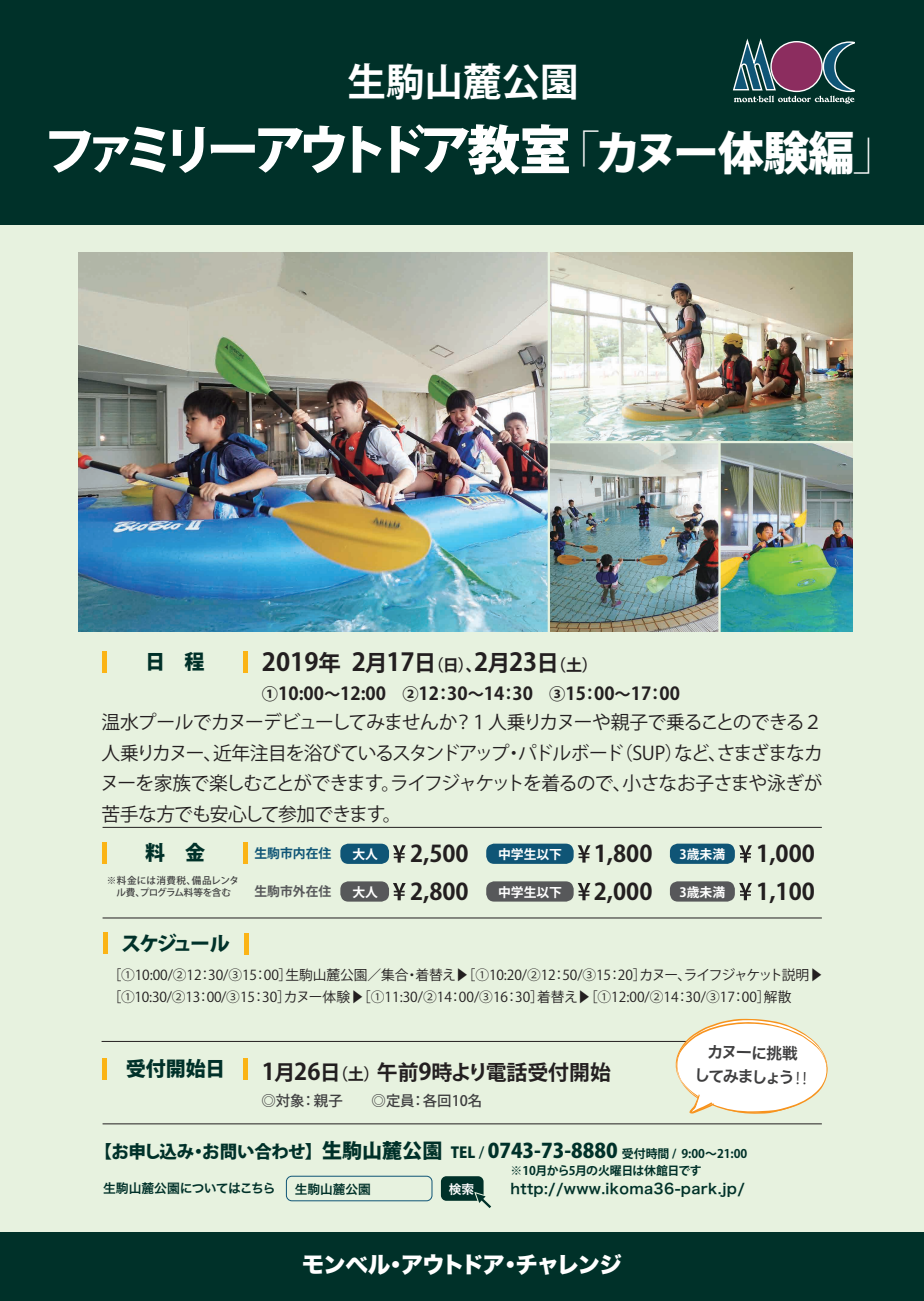
<style>
.page{position:relative;width:924px;height:1301px;background:#fff}
.page>*{position:absolute;margin:0;border:0;box-sizing:border-box;transform-origin:0 0}
.t1{font:800 52.88px "Koz Go Pr 6 N";letter-spacing:-.175em;color:#fff}
.t2{font:700 38.5px "Koz Go Pr 6 N";color:#fff}
.t3{font:700 24.69px "Koz Go Pro";color:#231f20}
.t4{font:700 22.94px/37.7px "Koz Go Pro";color:#231f20}
.t5{font:22.5px "Hira Kaku Std W8";letter-spacing:-.065em;color:#fff}
.t6{font:700 20.81px "Koz Go Pro";color:#231f20}
.t7{font:800 20.06px "Koz Go Pr 6 N";color:#003129}
.t8{font:18.75px/30.5px "Koz Go Pro";letter-spacing:-.05em;color:#231f20;text-align:justify}
.t9{font:700 17.88px "Koz Go Pro";color:#231f20}
.t10{font:16.06px/24px "Hira Kaku Pro N W6";color:#3e3e3f;text-align:center}
.t11{font:500 14.44px "Koz Go Pr 6 N";color:#3e3e3f}
.t12{font:14.31px "Hira Kaku Pro N W6";letter-spacing:.025em;color:#003129}
.t13{font:13.75px/22.4px "Koz Go Pro";letter-spacing:-.005em;color:#231f20}
.t14{font:700 12.81px "Koz Go Pr 6 N";color:#fff}
.t15{font:12.81px "Hira Kaku Pro N W6";letter-spacing:-.05em;color:#003129}
.t16{font:700 12.81px "Koz Go Pr 6 N";color:#0f5576}
.t17{font:700 12.81px "Koz Go Pr 6 N";color:#57585a}
.t18{font:12.69px "Hira Kaku Pro N W6";color:#003129}
.t19{font:12.69px "Hira Kaku Pro N W6";color:#fff}
.t20{font:700 11.88px "Koz Go Pr 6 N";letter-spacing:-.035em;color:#003129}
.t21{font:500 9.62px/11.6px "Koz Go Pr 6 N";letter-spacing:-.02em;color:#3e3e3f;text-align:center}
.s1{font-weight:200;font-size:46.25px}
.s2{font-size:46.25px}
.s3{font-size:22.44px}
.s4{font-size:16.06px}
.s5{font-size:16.25px}
.s6{font-family:"Koz Go Pr 6 N"}
.s7{font-size:22.94px}
.s8{font-size:17.5px}
.s9{font-size:15px}
.s10{font-weight:500;font-size:15px}
.s11{font-weight:700;font-size:11.88px}
</style>
<div class="page">
<div style="left:0;top:79px;width:923px;height:1212px;background:#e7f2df"></div>
<div style="left:0;top:1232px;width:923px;height:68px;background:#003129"></div>
<div style="left:0;top:0;width:923px;height:224px;background:#003129"></div>
<img style="left:550px;top:444px;width:167px;height:188px">
<img style="left:720px;top:444px;width:132px;height:188px">
<img style="left:78px;top:252px;width:469px;height:380px">
<svg style="left:732px;top:38px;width:123px;height:65px"></svg>
<hr style="left:102px;top:917px;width:719px;height:1px;background:#231f20">
<hr style="left:102px;top:827px;width:719px;height:1px;background:#231f20">
<hr style="left:102px;top:1123px;width:719px;height:1px;background:#231f20">
<div style="left:103px;top:932px;width:5px;height:22px;background:#fbb416"></div>
<div style="left:244px;top:933px;width:5px;height:21px;background:#fbb416"></div>
<div style="left:340px;top:843px;width:49px;height:21px;background:#0f5576;border-radius:8px"></div>
<div style="left:486px;top:843px;width:87px;height:20px;background:#0f5576;border-radius:8px"></div>
<hr style="left:101px;top:1041px;width:631px;height:1px;background:#231f20">
<svg style="left:393px;top:845px;width:12px;height:17px"></svg>
<svg style="left:577px;top:845px;width:13px;height:17px"></svg>
<div style="left:486px;top:881px;width:87px;height:20px;background:#57585a;border-radius:8px"></div>
<div style="left:669px;top:843px;width:65px;height:20px;background:#0f5576;border-radius:8px"></div>
<svg style="left:739px;top:845px;width:12px;height:17px"></svg>
<div style="left:669px;top:881px;width:65px;height:20px;background:#57585a;border-radius:8px"></div>
<svg style="left:739px;top:883px;width:12px;height:17px"></svg>
<div style="left:102px;top:651px;width:5px;height:22px;background:#fbb416"></div>
<div style="left:243px;top:651px;width:5px;height:22px;background:#fbb416"></div>
<div style="left:102px;top:842px;width:5px;height:21px;background:#fbb416"></div>
<div style="left:243px;top:842px;width:5px;height:21px;background:#fbb416"></div>
<div style="left:340px;top:881px;width:49px;height:20px;background:#57585a;border-radius:8px"></div>
<svg style="left:393px;top:883px;width:12px;height:17px"></svg>
<svg style="left:577px;top:883px;width:13px;height:17px"></svg>
<div style="left:102px;top:1058px;width:5px;height:21px;background:#fbb416"></div>
<div style="left:243px;top:1058px;width:5px;height:21px;background:#fbb416"></div>
<svg style="left:672px;top:1018px;width:156px;height:96px"></svg>
<div style="left:547px;top:441px;width:173px;height:195px;border:2px solid #e7f2df"></div>
<img style="left:546px;top:252px;width:307px;height:192px">
<div style="left:286px;top:1175px;width:146px;height:26px;border:1px solid #0f5576;border-radius:5px"></div>
<div style="left:440px;top:1176px;width:43px;height:24px;background:#003129;border-radius:5px"></div>
<svg style="left:472px;top:1190px;width:19px;height:18px"></svg>
<h2 class="t2" style="left:347px;top:60px;width:232px">生駒山麓公園</h2>
<h1 class="t1" style="left:43px;top:120px;width:856px">ファミリーアウトドア教室<span class="s1">「</span><span class="s2">カヌー体験編</span><span class="s1">」</span></h1>
<h3 class="t7" style="left:145px;top:650px;width:61px">日　程</h3>
<h3 class="t3" style="left:262px;top:646px;width:337px">2019<span class="s3">年</span> 2<span class="s3">月</span>17<span class="s3">日</span><span class="s4">（日）、</span>2<span class="s3">月</span>23<span class="s3">日</span><span class="s4">（土）</span></h3>
<h3 class="t9" style="left:262px;top:682px;width:419px"><span class="s5">①</span>10:00<span class="s5">～</span>12:00<span class="s5">　②</span>12<span class="s5">：</span>30<span class="s5">～</span>14<span class="s5">：</span>30<span class="s5">　③</span>15<span class="s5">：</span>00<span class="s5">～</span>17<span class="s5">：</span>00</h3>
<h3 class="t8" style="left:100px;top:707px;width:724px">温水プールでカヌーデビューしてみませんか？１人乗りカヌーや親子で乗ることのできる２人乗りカヌー、近年注目を浴びているスタンドアップ・パドルボード（SUP）など、さまざまなカヌーを家族で楽しむことができます。ライフジャケットを着るので、小さなお子さまや泳ぎが苦手な方でも安心して参加できます。</h3>
<h3 class="t7" style="left:145px;top:841px;width:62px">料　金</h3>
<p class="t14" style="left:352px;top:846px;width:27px">大人</p>
<p class="t14" style="left:498px;top:846px;width:65px">中学生以下</p>
<p class="t14" style="left:498px;top:884px;width:65px">中学生以下</p>
<h3 class="t4" style="left:410px;top:836px;width:60px">2,500</h3>
<h3 class="t4" style="left:593px;top:836px;width:133px">1,800 <sup>3歳未満</sup></h3>
<p class="t14" style="left:679px;top:884px;width:47px">3歳未満</p>
<p class="t16" style="left:254px;top:846px;width:78px">生駒市内在住</p>
<p class="t17" style="left:254px;top:883px;width:78px">生駒市外在住</p>
<h3 class="t4" style="left:410px;top:874px;width:60px">2,800</h3>
<h3 class="t4" style="left:593px;top:874px;width:60px">2,000</h3>
<p class="t21" style="left:107px;top:875px;width:134px">※料金には消費税、備品レンタル費、プログラム料等を含む</p>
<p class="t14" style="left:352px;top:884px;width:27px">大人</p>
<h3 class="t4" style="left:755px;top:836px;width:60px">1,000<br>1,100</h3>
<h3 class="t7" style="left:121px;top:932px;width:110px">スケジュール</h3>
<p class="t13" style="left:108px;top:964px;width:716px">［①10:00/②12：30<span class="s6">/③15：00</span>］生駒山麓公園／集合・着替え▶［①10:20/②12：50<span class="s6">/③15：20</span>］カヌー、ライフジャケット説明▶［①10:30/②13：00<span class="s6">/③15：30</span>］カヌー体験▶［①11:30/②14：00<span class="s6">/③16：30</span>］着替え▶［①12:00/②14：30<span class="s6">/③17：00</span>］解散</p>
<h3 class="t7" style="left:126px;top:1057px;width:101px">受付開始日</h3>
<h3 class="t6" style="left:262px;top:1058px;width:350px"><span class="s7">1</span>月<span class="s7">26</span>日<span class="s4">（土）</span>午前<span class="s7">9</span>時より電話受付開始</h3>
<p class="t11" style="left:261px;top:1092px;width:83px">◎対象：親子</p>
<p class="t11" style="left:422px;top:1092px;width:61px">各回10名</p>
<p class="t11" style="left:371px;top:1092px;width:55px">◎定員：</p>
<p class="t10" style="left:694px;top:1038px;width:116px;rotate:1deg">カヌーに挑戦<br>してみましょう<span class="s6">‼</span></p>
<h3 class="t7" style="left:94px;top:1139px;width:654px"><span class="s8">【お申し込み・お問い合わせ】</span>生駒山麓公園 <span class="s9">TEL</span> <span class="s10">/</span> 0743-73-8880 <span class="s11">受付時間 / 9:00～21:00</span></h3>
<p class="t20" style="left:510px;top:1164px;width:193px">※10月から5月の火曜日は休館日です</p>
<p class="t15" style="left:103px;top:1176px;width:174px">生駒山麓公園についてはこちら</p>
<p class="t18" style="left:294px;top:1177px;width:78px">生駒山麓公園</p>
<p class="t19" style="left:448px;top:1177px;width:27px">検索</p>
<p class="t12" style="left:510px;top:1175px;width:236px">http://www.ikoma36-park.jp/</p>
<h3 class="t5" style="left:302px;top:1251px;width:321px">モンベル・アウトドア・チャレンジ</h3>
</div>
